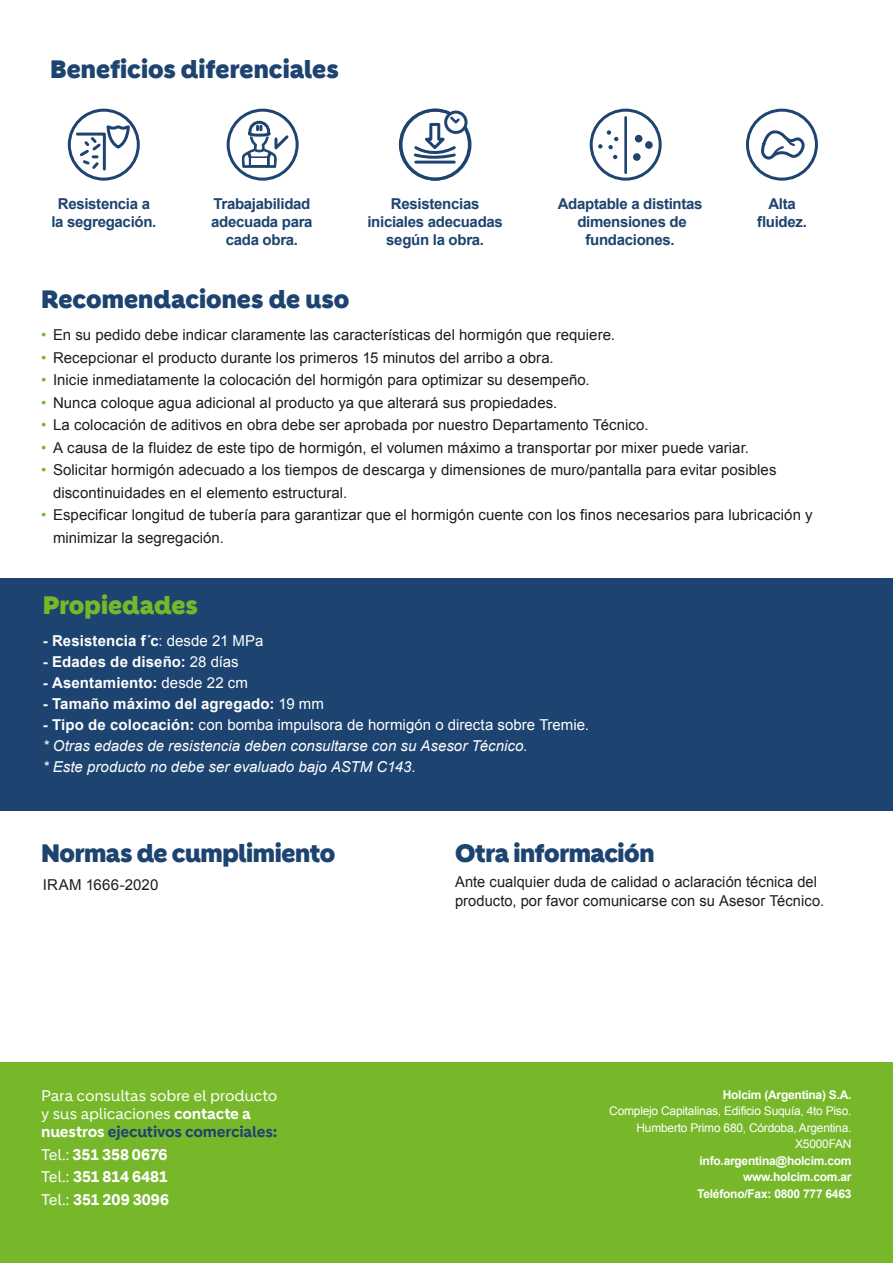
<style>
.page{position:relative;width:893px;height:1263px;background:#fff}
.page>*{position:absolute;margin:0;border:0;box-sizing:border-box;transform-origin:0 0}
.t1{font:900 24.45px "Holcim Headline";letter-spacing:-.005em;color:#1d4370}
.t2{font:900 24.45px "Holcim Headline";color:#76b82a}
.t3{font:15px/22.5px "Arial";letter-spacing:.005em;color:#1d1d1b}
.t4{font:italic 15px/21px "Arial";color:#fff}
.t5{font:700 15px/18px "Arial";letter-spacing:-.02em;color:#1d4370;text-align:center}
.t6{font:700 15px "Arial";letter-spacing:.01em;color:#fff}
.t7{font:15px/18px "Holcim";letter-spacing:-.015em;color:#fff}
.t8{font:700 15px/22.5px "Holcim";color:#fff;text-align:justify}
.t9{font:700 12px/16.5px "Arial";letter-spacing:-.02em;color:#fff;text-align:right}
.t10{font:12px/16.5px "Arial";letter-spacing:-.02em;color:#fff;text-align:right}
.s1{color:#76b82a}
.s2{font-weight:400}
.s3{font-weight:700;font-style:normal}
.s4{font-style:normal}
.s5{font-weight:700}
.s6{font-weight:700;color:#1d4370}
</style>
<div class="page">
<div style="left:0;top:1063px;width:893px;height:200px;background:#76b82a"></div>
<div style="left:0;top:578px;width:893px;height:233px;background:#1d4370"></div>
<div style="left:68px;top:109px;width:72px;height:72px;border:3px solid #1d4370;border-radius:50%"></div>
<svg style="left:74px;top:123px;width:58px;height:49px"></svg>
<div style="left:746px;top:109px;width:72px;height:72px;border:3px solid #1f4470;border-radius:50%"></div>
<svg style="left:761px;top:130px;width:44px;height:30px"></svg>
<div style="left:227px;top:109px;width:72px;height:72px;border:3px solid #1f4470;border-radius:50%"></div>
<svg style="left:240px;top:119px;width:51px;height:49px"></svg>
<div style="left:399px;top:109px;width:72px;height:72px;border:3px solid #1d4370;border-radius:50%"></div>
<hr style="left:416px;top:161px;width:38px;height:3px;background:#1d4370">
<svg style="left:412px;top:109px;width:57px;height:51px"></svg>
<div style="left:590px;top:109px;width:72px;height:72px;border:3px solid #1f4470;border-radius:50%"></div>
<hr style="left:624px;top:117px;width:3px;height:56px;background:#1f4470">
<div style="left:635px;top:135px;width:7px;height:7px;background:#1f4470;border-radius:50%"></div>
<svg style="left:613px;top:155px;width:4px;height:4px"></svg>
<svg style="left:598px;top:130px;width:20px;height:19px"></svg>
<div style="left:645px;top:141px;width:8px;height:8px;background:#1f4470;border-radius:50%"></div>
<div style="left:633px;top:153px;width:8px;height:8px;background:#1f4470;border-radius:50%"></div>
<h1 class="t1" style="left:50px;top:54px;width:290px">Beneficios diferenciales</h1>
<p class="t5" style="left:51px;top:195px;width:107px">Resistencia a la segregación.</p>
<p class="t5" style="left:211px;top:195px;width:103px">Trabajabilidad adecuada para cada obra.</p>
<p class="t5" style="left:367px;top:195px;width:137px">Resistencias iniciales adecuadas según la obra.</p>
<h1 class="t1" style="left:41px;top:285px;width:310px">Recomendaciones de uso</h1>
<p class="t5" style="left:558px;top:195px;width:146px">Adaptable a distintas dimensiones de fundaciones.</p>
<p class="t5" style="left:757px;top:195px;width:51px">Alta fluidez.</p>
<p class="t3" style="left:41px;top:324px;width:576px"><span class="s1">•</span> En su pedido debe indicar claramente las características del hormigón que requiere.</p>
<p class="t3" style="left:41px;top:346px;width:514px"><span class="s1">•</span> Recepcionar el producto durante los primeros 15 minutos del arribo a obra.</p>
<p class="t3" style="left:41px;top:369px;width:550px"><span class="s1">•</span> Inicie inmediatamente la colocación del hormigón para optimizar su desempeño.</p>
<p class="t3" style="left:41px;top:391px;width:518px"><span class="s1">•</span> Nunca coloque agua adicional al producto ya que alterará sus propiedades.</p>
<p class="t3" style="left:41px;top:414px;width:609px"><span class="s1">•</span> La colocación de aditivos en obra debe ser aprobada por nuestro Departamento Técnico.</p>
<p class="t3" style="left:41px;top:436px;width:709px"><span class="s1">•</span> A causa de la fluidez de este tipo de hormigón, el volumen máximo a transportar por mixer puede variar.</p>
<p class="t3" style="left:53px;top:459px;width:725px;text-indent:-12px"><span class="s1">•</span> Solicitar hormigón adecuado a los tiempos de descarga y dimensiones de muro/pantalla para evitar posibles discontinuidades en el elemento estructural.</p>
<p class="t3" style="left:53px;top:504px;width:761px;text-indent:-12px"><span class="s1">•</span> Especificar longitud de tubería para garantizar que el hormigón cuente con los finos necesarios para lubricación y minimizar la segregación.</p>
<h1 class="t2" style="left:43px;top:591px;width:157px">Propiedades</h1>
<p class="t6" style="left:43px;top:631px;width:222px">- Resistencia f´c<span class="s2">: desde 21 MPa</span></p>
<p class="t6" style="left:43px;top:652px;width:197px">- Edades de diseño: <span class="s2">28 días</span></p>
<p class="t6" style="left:43px;top:673px;width:207px">- Asentamiento: <span class="s2">desde 22 cm</span></p>
<p class="t6" style="left:43px;top:694px;width:282px">- Tamaño máximo del agregado: <span class="s2">19 mm</span></p>
<p class="t4" style="left:43px;top:714px;width:548px"><span class="s3">- Tipo de colocación:</span> <span class="s4">con bomba impulsora de hormigón o directa sobre Tremie. </span>* Otras edades de resistencia deben consultarse con su Asesor Técnico.<br>* Este producto no debe ser evaluado bajo ASTM C143.</p>
<h1 class="t1" style="left:41px;top:839px;width:296px">Normas de cumplimiento</h1>
<h1 class="t1" style="left:455px;top:839px;width:201px">Otra información</h1>
<p class="t3" style="left:43px;top:874px;width:117px">IRAM 1666-2020</p>
<p class="t3" style="left:455px;top:872px;width:371px;line-height:19.5px">Ante cualquier duda de calidad o aclaración técnica del producto, por favor comunicarse con su Asesor Técnico.</p>
<p class="t7" style="left:41px;top:1087px;width:238px">Para consultas sobre el producto y sus aplicaciones <span class="s5">contacte a nuestros</span> <span class="s6">ejecutivos comerciales:</span></p>
<p class="t8" style="left:41px;top:1143px;width:129px"><span class="s2">Tel.:</span> 351 358 0676<br><span class="s2">Tel.:</span> 351 814 6481<br><span class="s2">Tel.:</span> 351 209 3096</p>
<p class="t9" style="left:723px;top:1086px;width:130px">Holcim (Argentina) S.A.</p>
<p class="t10" style="left:609px;top:1103px;width:244px">Complejo Capitalinas, Edificio Suquía, 4to Piso.<br>Humberto Primo 680, Córdoba, Argentina.<br>X5000FAN</p>
<p class="t9" style="left:697px;top:1152px;width:156px">info.argentina@holcim.com www.holcim.com.ar<br>Teléfono/Fax: 0800 777 6463</p>
</div>
